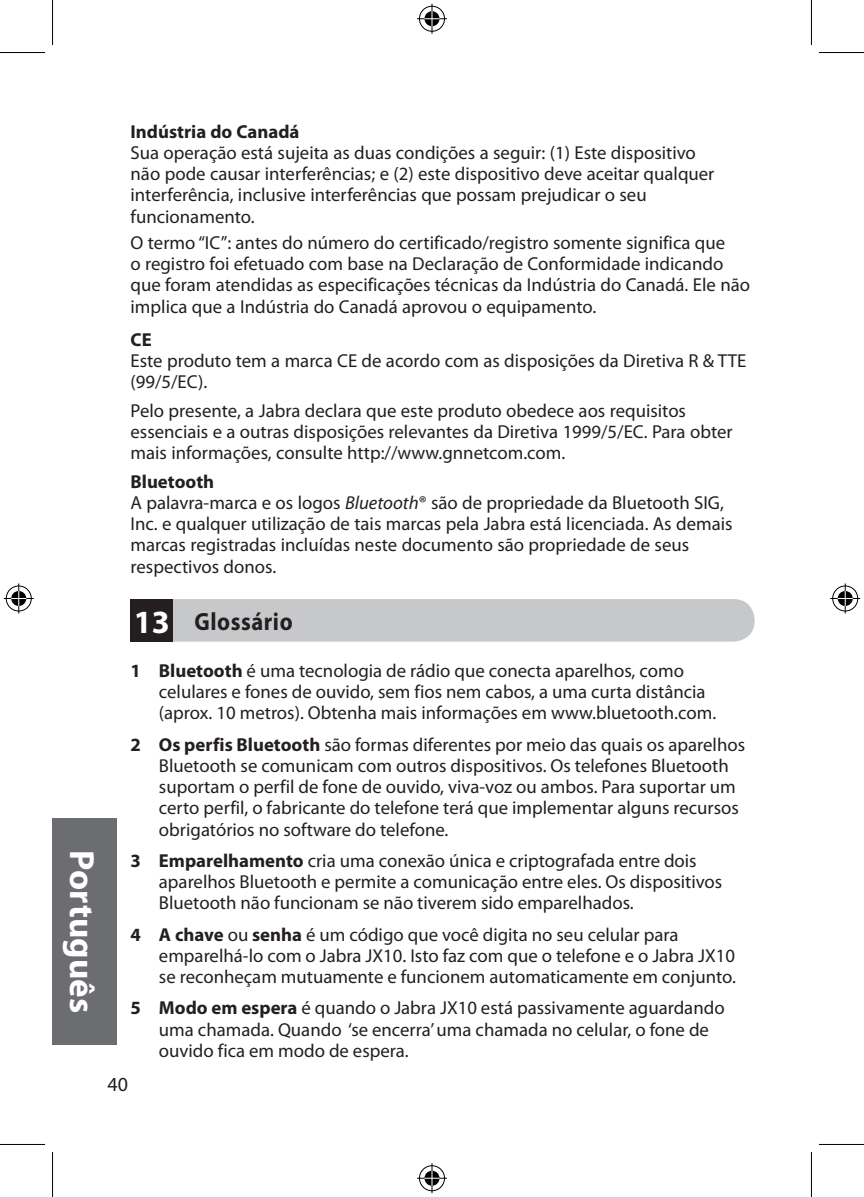
<style>
.page{position:relative;width:864px;height:1197px;background:#fff}
.page>*{position:absolute;margin:0;border:0;box-sizing:border-box;transform-origin:0 0}
.t1{font:700 35px "Myriad Pro";letter-spacing:.005em;color:#fff}
.t2{font:700 25px "Myriad Pro";letter-spacing:.025em;color:#231f20;scale:.9 1}
.t3{font:20px "Myriad Pro";color:#231f20}
.t4{font:18.75px/21.2px "Myriad Pro";color:#231f20}
.t5{font:700 18.75px "Myriad Pro";color:#231f20}
.s1{font-weight:700}
.s2{font-style:italic}
.s3{font-size:32.5px;color:#fff}
</style>
<div class="page">
<div style="left:52px;top:818px;width:64px;height:227px;background:#6c6d70"></div>
<div style="left:130px;top:599px;width:624px;height:42px;background:#c7c8ca;border-radius:21px"></div>
<div style="left:130px;top:599px;width:43px;height:42px;background:#231f20"></div>
<hr style="left:0;top:52px;width:45px;height:1px;background:#000">
<hr style="left:818px;top:52px;width:45px;height:1px;background:#000">
<hr style="left:0;top:1143px;width:45px;height:1px;background:#000">
<hr style="left:818px;top:1143px;width:45px;height:1px;background:#000">
<hr style="left:52px;top:0;width:1px;height:45px;background:#000">
<hr style="left:52px;top:1151px;width:1px;height:45px;background:#000">
<hr style="left:810px;top:0;width:1px;height:45px;background:#000">
<hr style="left:810px;top:1151px;width:1px;height:45px;background:#000">
<div style="left:418px;top:5px;width:28px;height:28px;border:3px solid #fff;border-radius:50%"></div>
<hr style="left:417px;top:17px;width:30px;height:3px;background:#fff">
<hr style="left:430px;top:4px;width:3px;height:30px;background:#fff">
<div style="left:423px;top:10px;width:18px;height:18px;border:3px solid #fff;border-radius:50%"></div>
<div style="left:419px;top:6px;width:25px;height:26px;border:1px solid #000;border-radius:50%"></div>
<hr style="left:417px;top:18px;width:30px;height:1px;background:#000">
<hr style="left:431px;top:4px;width:1px;height:30px;background:#000">
<svg style="left:424px;top:11px;width:15px;height:15px"></svg>
<div style="left:418px;top:1164px;width:28px;height:28px;border:3px solid #fff;border-radius:50%"></div>
<hr style="left:417px;top:1176px;width:30px;height:3px;background:#fff">
<hr style="left:430px;top:1163px;width:3px;height:30px;background:#fff">
<div style="left:423px;top:1169px;width:18px;height:18px;border:3px solid #fff;border-radius:50%"></div>
<div style="left:419px;top:1165px;width:25px;height:25px;border:1px solid #000;border-radius:50%"></div>
<hr style="left:417px;top:1177px;width:30px;height:1px;background:#000">
<hr style="left:431px;top:1163px;width:1px;height:30px;background:#000">
<svg style="left:424px;top:1170px;width:15px;height:15px"></svg>
<div style="left:5px;top:584px;width:28px;height:28px;border:3px solid #fff;border-radius:50%"></div>
<hr style="left:4px;top:597px;width:30px;height:3px;background:#fff">
<hr style="left:17px;top:583px;width:3px;height:30px;background:#fff">
<div style="left:10px;top:589px;width:18px;height:18px;border:3px solid #fff;border-radius:50%"></div>
<div style="left:6px;top:585px;width:26px;height:26px;border:1px solid #000;border-radius:50%"></div>
<hr style="left:4px;top:598px;width:30px;height:1px;background:#000">
<hr style="left:18px;top:583px;width:1px;height:30px;background:#000">
<svg style="left:11px;top:591px;width:15px;height:15px"></svg>
<div style="left:830px;top:584px;width:29px;height:28px;border:3px solid #fff;border-radius:50%"></div>
<hr style="left:830px;top:597px;width:30px;height:3px;background:#fff">
<hr style="left:843px;top:583px;width:3px;height:30px;background:#fff">
<div style="left:835px;top:589px;width:19px;height:18px;border:3px solid #fff;border-radius:50%"></div>
<div style="left:832px;top:585px;width:25px;height:26px;border:1px solid #000;border-radius:50%"></div>
<hr style="left:830px;top:598px;width:30px;height:1px;background:#000">
<hr style="left:844px;top:583px;width:1px;height:30px;background:#000">
<svg style="left:837px;top:591px;width:15px;height:15px"></svg>
<p class="t5" style="left:130px;top:119px;width:170px">Indústria do Canadá</p>
<p class="t4" style="left:130px;top:141px;width:585px">Sua operação está sujeita as duas condições a seguir: (1 ) Este dispositivo não pode causar interferências; e (2) este dispositivo deve aceitar qualquer interferência, inclusive interferências que possam prejudicar o seu funcionamento.</p>
<p class="t4" style="left:130px;top:231px;width:621px">O termo “IC”: antes do número do certificado/registro somente significa que<br>o registro foi efetuado com base na Declaração de Conformidade indicando que foram atendidas as especificações técnicas da Indústria do Canadá. Ele não implica que a Indústria do Canadá aprovou o equipamento.</p>
<p class="t5" style="left:130px;top:327px;width:23px">CE</p>
<p class="t4" style="left:130px;top:350px;width:617px">Este produto tem a marca CE de acordo com as disposições da Diretiva R &amp; TTE (99/5/EC).</p>
<p class="t4" style="left:130px;top:399px;width:603px">Pelo presente, a Jabra declara que este produto obedece aos requisitos essenciais e a outras disposições relevantes da Diretiva 1 999/5/EC. Para obter mais informações, consulte http://www.gnnetcom.com.</p>
<p class="t4" style="left:130px;top:470px;width:603px"><span class="s1">Bluetooth<br></span>A palavra-marca e os logos <span class="s2">Bluetooth</span>® são de propriedade da Bluetooth SIG, Inc. e qualquer utilização de tais marcas pela Jabra está licenciada. As demais marcas registradas incluídas neste documento são propriedade de seus respectivos donos.</p>
<h1 class="t1" style="left:105px;top:850px;width:164px;rotate:90deg">Português</h1>
<h2 class="t2" style="left:134px;top:605px;width:178px"><span class="s3">13</span> Glossário</h2>
<p class="t4" style="left:159px;top:659px;width:558px;text-indent:-28px"><span class="s1">1 Bluetooth</span> é uma tecnologia de rádio que conecta aparelhos, como celulares e fones de ouvido, sem fios nem cabos, a uma curta distância (aprox. 1 0 metros). Obtenha mais informações em www.bluetooth.com.</p>
<p class="t4" style="left:159px;top:733px;width:587px;text-indent:-28px"><span class="s1">2 Os perfis Bluetooth</span> são formas diferentes por meio das quais os aparelhos Bluetooth se comunicam com outros dispositivos. Os telefones Bluetooth suportam o perfil de fone de ouvido, viva-voz ou ambos. Para suportar um certo perfil, o fabricante do telefone terá que implementar alguns recursos obrigatórios no software do telefone.</p>
<p class="t4" style="left:159px;top:849px;width:564px;text-indent:-28px"><span class="s1">3 Emparelhamento</span> cria uma conexão única e criptografada entre dois aparelhos Bluetooth e permite a comunicação entre eles. Os dispositivos<br>Bluetooth não funcionam se não tiverem sido emparelhados.</p>
<p class="t4" style="left:159px;top:923px;width:578px;text-indent:-28px"><span class="s1">4 A chave</span> ou <span class="s1">senha</span> é um código que você digita no seu celular para emparelhá-lo com o Jabra JX1 0. Isto faz com que o telefone e o Jabra JX1 0 se reconheçam mutuamente e funcionem automaticamente em conjunto.</p>
<p class="t4" style="left:159px;top:997px;width:567px;text-indent:-28px"><span class="s1">5 Modo em espera</span> é quando o Jabra JX1 0 está passivamente aguardando uma chamada. Quando ‘se encerra’ uma chamada no celular, o fone de ouvido fica em modo de espera.</p>
<p class="t3" style="left:107px;top:1071px;width:22px">40</p>
</div>
